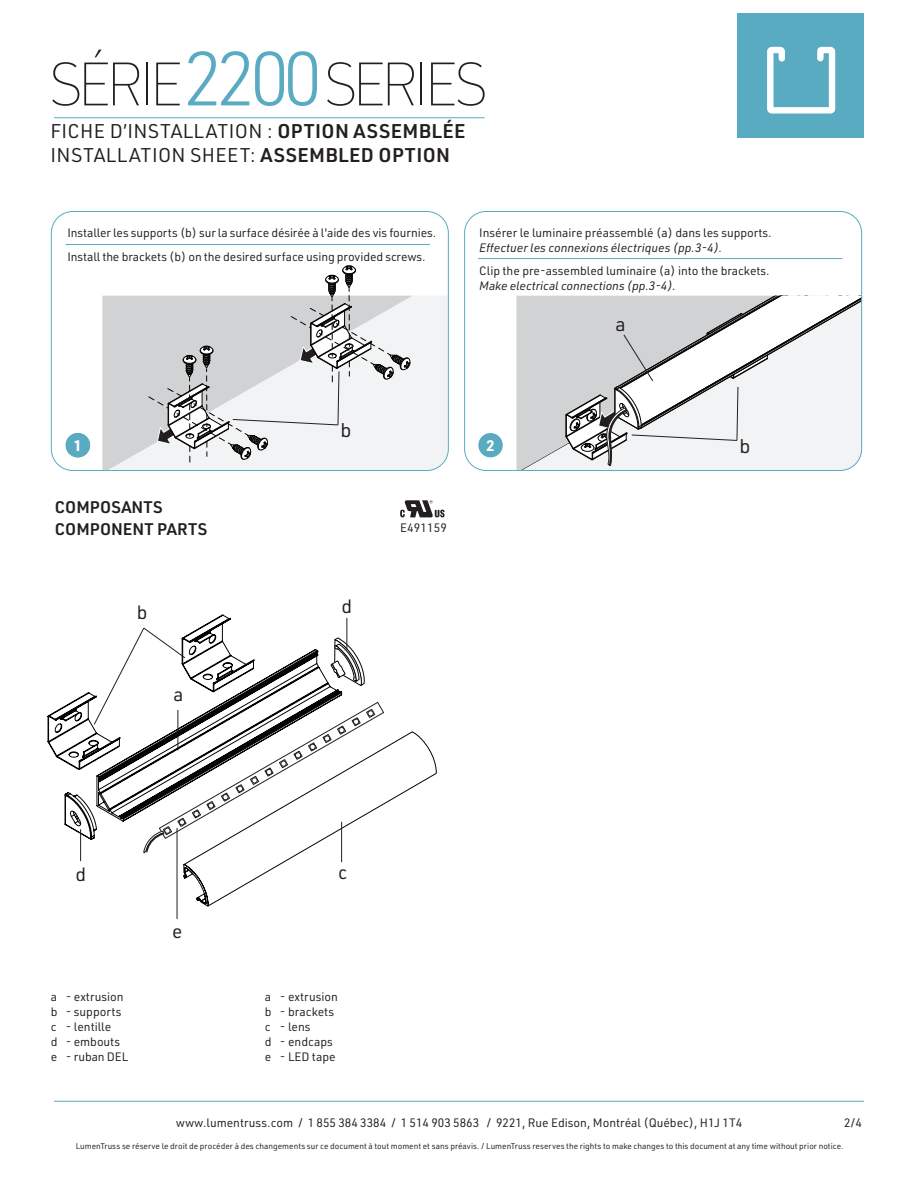
<style>
.page{position:relative;width:918px;height:1188px;background:#fff}
.page>*{position:absolute;margin:0;border:0;box-sizing:border-box;transform-origin:0 0}
.t1{font:100 60px "URWDIN";letter-spacing:-.1em;color:#231f20}
.t2{font:19.5px/24px "URWDIN";letter-spacing:.02em;color:#231f20}
.t3{font:18.9px "URWDIN";color:#231f20}
.t4{font:600 16.5px/22.2px "URWDIN";letter-spacing:.01em;color:#231f20}
.t5{font:700 15px "URWDIN";color:#fff}
.t6{font:12px/15px "URWDIN";color:#231f20}
.t7{font:italic 12px "URWDIN";color:#231f20}
.t8{font:8.25px "URWDIN";color:#231f20}
.s1{font-weight:300;font-size:75px;color:#59abc2}
.s2{font-weight:600}
</style>
<div class="page">
<svg style="left:516px;top:296px;width:337px;height:174px;background:#d5d6d8"></svg>
<svg style="left:102px;top:296px;width:346px;height:174px"></svg>
<hr style="left:66px;top:244px;width:364px;height:1px;background:#59abc2">
<svg style="left:148px;top:265px;width:264px;height:201px"></svg>
<div style="left:51px;top:211px;width:398px;height:260px;border:1px solid #59abc2;border-radius:22px"></div>
<hr style="left:54px;top:1101px;width:810px;height:1px;background:#59abc2">
<div style="left:478px;top:433px;width:25px;height:24px;background:#59abc2;border-radius:50%"></div>
<div style="left:66px;top:433px;width:24px;height:24px;background:#59abc2;border-radius:50%"></div>
<hr style="left:478px;top:258px;width:365px;height:1px;background:#59abc2">
<div style="left:738px;top:14px;width:126px;height:124px;background:#59abc2"></div>
<svg style="left:767px;top:47px;width:68px;height:67px"></svg>
<hr style="left:177px;top:828px;width:1px;height:91px;background:#231f20">
<svg style="left:566px;top:296px;width:296px;height:171px"></svg>
<svg style="left:48px;top:615px;width:389px;height:292px"></svg>
<hr style="left:80px;top:829px;width:1px;height:32px;background:#231f20">
<hr style="left:341px;top:822px;width:1px;height:40px;background:#231f20">
<svg style="left:400px;top:500px;width:45px;height:17px"></svg>
<hr style="left:54px;top:117px;width:431px;height:1px;background:#59abc2">
<svg style="left:94px;top:628px;width:290px;height:229px"></svg>
<hr style="left:347px;top:618px;width:1px;height:32px;background:#231f20">
<h1 class="t1" style="left:48px;top:45px;width:442px">SÉRIE<span class="s1">2200</span>SERIES</h1>
<h2 class="t2" style="left:51px;top:119px;width:416px">FICHE D’INSTALLATION : <span class="s2">OPTION ASSEMBLÉE<br></span>INSTALLATION SHEET: <span class="s2">ASSEMBLED OPTION</span></h2>
<p class="t6" style="left:67px;top:220px;width:370px;line-height:24px">Installer les supports (b) sur la surface désirée à l'aide des vis fournies.<br>Install the brackets (b) on the desired surface using provided screws.</p>
<p class="t6" style="left:479px;top:225px;width:294px">Insérer le luminaire préassemblé (a) dans les supports.</p>
<p class="t7" style="left:479px;top:240px;width:244px">Effectuer les connexions électriques (pp.3-4).</p>
<p class="t6" style="left:479px;top:263px;width:292px">Clip the pre-assembled luminaire (a) into the brackets.</p>
<p class="t7" style="left:479px;top:278px;width:198px">Make electrical connections (pp.3-4).</p>
<h2 class="t2" style="left:341px;top:417px;width:13px">b</h2>
<p class="t5" style="left:74px;top:435px;width:10px">1</p>
<p class="t5" style="left:487px;top:435px;width:10px">2</p>
<h3 class="t4" style="left:55px;top:495px;width:154px">COMPOSANTS<br>COMPONENT PARTS</h3>
<h3 class="t3" style="left:137px;top:600px;width:12px">b</h3>
<h3 class="t3" style="left:174px;top:681px;width:11px">a</h3>
<h3 class="t3" style="left:342px;top:593px;width:12px">d</h3>
<p class="t6" style="left:400px;top:520px;width:48px">E491159</p>
<h3 class="t3" style="left:75px;top:862px;width:12px">d</h3>
<p class="t6" style="left:51px;top:989px;width:79px">a - extrusion b - supports c - lentille<br>d - embouts e - ruban DEL</p>
<h3 class="t3" style="left:172px;top:919px;width:12px">e</h3>
<h3 class="t3" style="left:338px;top:860px;width:10px">c</h3>
<p class="t6" style="left:265px;top:989px;width:74px">a - extrusion b - brackets c - lens<br>d - endcaps e - LED tape</p>
<h2 class="t2" style="left:616px;top:312px;width:12px">a</h2>
<h2 class="t2" style="left:740px;top:433px;width:13px">b</h2>
<p class="t6" style="left:176px;top:1115px;width:568px">www.lumentruss.com / 1 855 384 3384 / 1 514 903 5863 / 9221, Rue Edison, Montréal (Québec), H1J 1T4</p>
<p class="t6" style="left:844px;top:1115px;width:19px">2/4</p>
<p class="t8" style="left:76px;top:1141px;width:769px">LumenTruss se réserve le droit de procéder à des changements sur ce document à tout moment et sans préavis. / LumenTruss reserves the rights to make changes to this document at any time without prior notice.</p>
</div>
